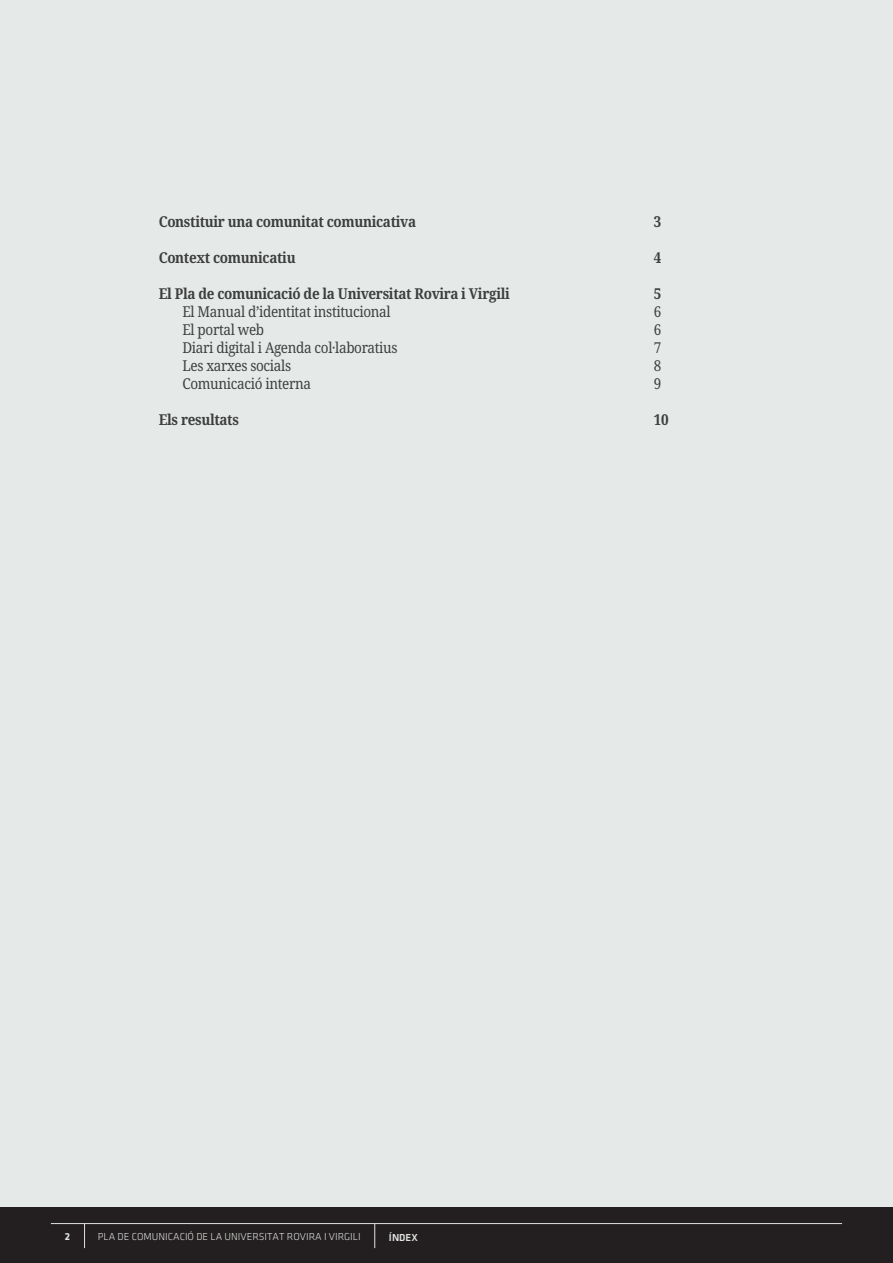
<style>
.page{position:relative;width:893px;height:1263px;background:#e5eae8}
.page>*{position:absolute;margin:0;border:0;box-sizing:border-box;transform-origin:0 0}
.t1{font:700 15px "Noto Serif";letter-spacing:-.025em;color:#3e3e3f;scale:.9 1}
.t2{font:15px "Noto Serif";letter-spacing:-.025em;color:#3e3e3f;scale:.9 1}
.t3{font:10.5px "Klavika Light OSF";color:#e0e3e0}
.t4{font:500 10.5px "Klavika";color:#e0e3e0}
.t5{font:700 10.5px "Klavika";color:#e0e3e0}
</style>
<div class="page">
<div style="left:0;top:1208px;width:893px;height:55px;background:#231f20"></div>
<hr style="left:51px;top:1223px;width:791px;height:1px;background:#e0e3e0">
<svg style="left:84px;top:1224px;width:1px;height:24px"></svg>
<svg style="left:374px;top:1224px;width:1px;height:24px"></svg>
<p class="t1" style="left:159px;top:211px;width:288px">Constituir una comunitat comunicativa</p>
<p class="t1" style="left:159px;top:247px;width:154px">Context comunicatiu</p>
<p class="t1" style="left:159px;top:283px;width:392px">El Pla de comunicació de la Universitat Rovira i Virgili</p>
<p class="t2" style="left:182px;top:302px;width:233px">El Manual d’identitat institucional</p>
<p class="t2" style="left:182px;top:320px;width:92px">El portal web</p>
<p class="t2" style="left:182px;top:338px;width:240px">Diari digital i Agenda col·laboratius</p>
<p class="t2" style="left:182px;top:356px;width:122px">Les xarxes socials</p>
<p class="t2" style="left:182px;top:374px;width:144px">Comunicació interna</p>
<p class="t1" style="left:159px;top:409px;width:91px">Els resultats</p>
<p class="t1" style="left:654px;top:211px;width:10px">3</p>
<p class="t1" style="left:654px;top:247px;width:10px">4</p>
<p class="t1" style="left:654px;top:283px;width:10px">5</p>
<p class="t2" style="left:654px;top:302px;width:10px">6</p>
<p class="t2" style="left:654px;top:320px;width:10px">6</p>
<p class="t2" style="left:654px;top:338px;width:10px">7</p>
<p class="t2" style="left:654px;top:356px;width:10px">8</p>
<p class="t2" style="left:654px;top:374px;width:10px">9</p>
<p class="t1" style="left:654px;top:409px;width:18px">10</p>
<p class="t5" style="left:65px;top:1231px;width:7px">2</p>
<p class="t3" style="left:98px;top:1231px;width:264px">PLA DE COMUNICACIÓ DE LA UNIVERSITAT ROVIRA I VIRGILI</p>
<p class="t4" style="left:389px;top:1231px;width:30px">ÍNDEX</p>
</div>
